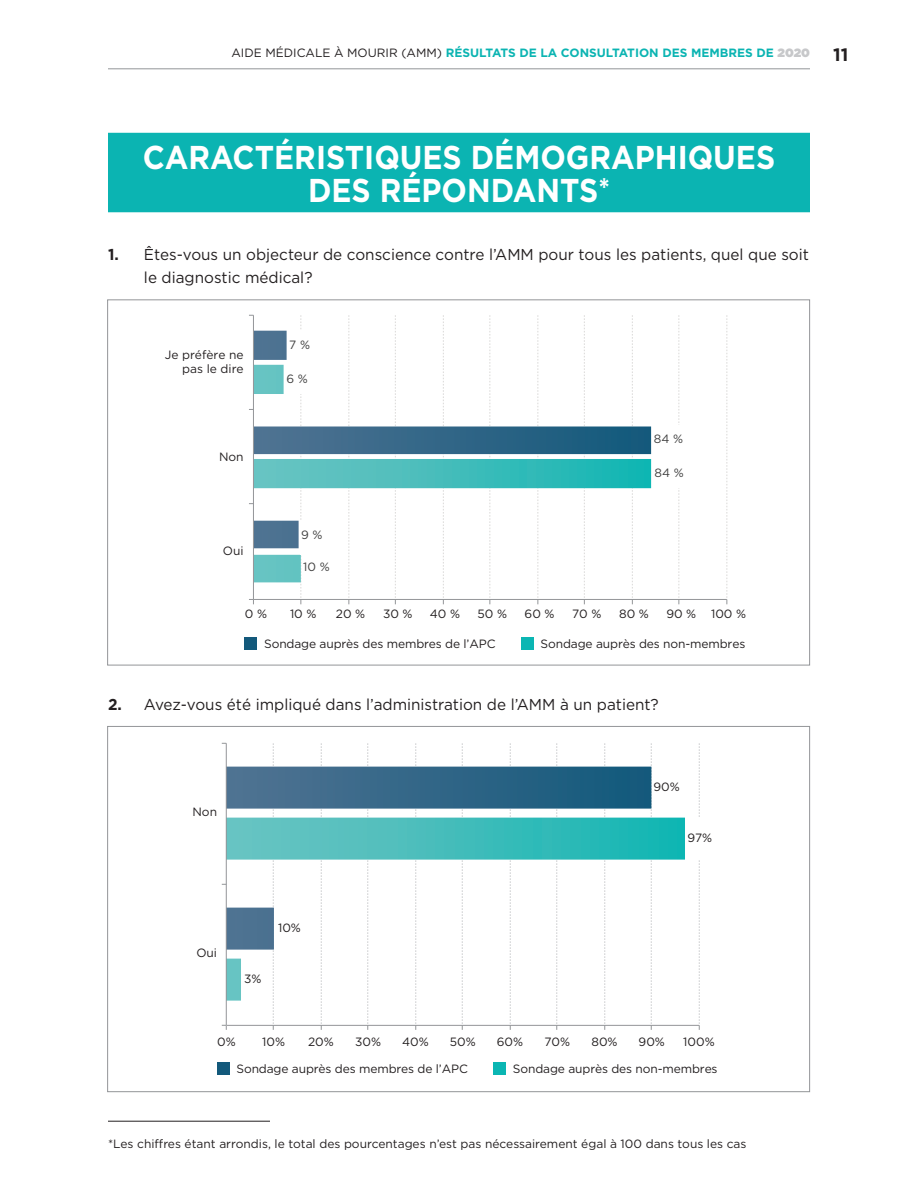
<style>
.page{position:relative;width:918px;height:1188px;background:#fff}
.page>*{position:absolute;margin:0;border:0;box-sizing:border-box;transform-origin:0 0}
.t1{font:700 33px/33px "Gotham HTF";color:#fff;text-align:center;scale:.91 1}
.t2{font:700 18px "Gotham HTF";color:#231f20}
.t3{font:15.75px/22.5px "Gotham HTF";color:#231f20}
.t4{font:12px/14.4px "Gotham HTF";color:#231f20;text-align:right}
.t5{font:700 12px "Gotham HTF";color:#0bb4b2}
.t6{font:12px "Gotham HTF";color:#404040}
.s1{font-weight:400;color:#231f20}
.s2{font-weight:900;color:#c7c8ca}
.s3{font-size:29.7px}
.s4{font-weight:700}
</style>
<div class="page">
<hr style="left:108px;top:68px;width:702px;height:1px;background:#939598">
<div style="left:108px;top:133px;width:702px;height:79px;background:#0bb4b2"></div>
<svg style="left:254px;top:548px;width:46px;height:34px;background:#82cecd"></svg>
<svg style="left:254px;top:331px;width:397px;height:217px"></svg>
<hr style="left:253px;top:599px;width:474px;height:1px;background:#939598">
<svg style="left:300px;top:315px;width:2px;height:289px"></svg>
<svg style="left:348px;top:315px;width:2px;height:289px"></svg>
<svg style="left:395px;top:315px;width:1px;height:289px"></svg>
<svg style="left:443px;top:315px;width:1px;height:289px"></svg>
<svg style="left:489px;top:315px;width:2px;height:289px"></svg>
<svg style="left:537px;top:315px;width:2px;height:289px"></svg>
<svg style="left:584px;top:315px;width:1px;height:289px"></svg>
<svg style="left:632px;top:315px;width:1px;height:289px"></svg>
<svg style="left:678px;top:315px;width:2px;height:289px"></svg>
<svg style="left:726px;top:315px;width:2px;height:289px"></svg>
<hr style="left:253px;top:315px;width:1px;height:284px;background:#939598">
<div style="left:289px;top:331px;width:23px;height:36px;background:#fff"></div>
<div style="left:285px;top:365px;width:25px;height:29px;background:#fff"></div>
<div style="left:654px;top:426px;width:29px;height:62px;background:#fff"></div>
<div style="left:300px;top:521px;width:24px;height:34px;background:#fff"></div>
<div style="left:245px;top:637px;width:12px;height:13px;background:#13597b"></div>
<div style="left:521px;top:637px;width:13px;height:13px;background:#0bb6b3"></div>
<svg style="left:227px;top:818px;width:458px;height:183px"></svg>
<svg style="left:227px;top:767px;width:424px;height:183px"></svg>
<hr style="left:227px;top:1025px;width:472px;height:1px;background:#939598">
<svg style="left:273px;top:743px;width:1px;height:287px"></svg>
<svg style="left:321px;top:743px;width:1px;height:287px"></svg>
<svg style="left:367px;top:743px;width:1px;height:287px"></svg>
<svg style="left:415px;top:743px;width:1px;height:287px"></svg>
<svg style="left:462px;top:743px;width:1px;height:287px"></svg>
<svg style="left:510px;top:743px;width:1px;height:287px"></svg>
<svg style="left:556px;top:743px;width:1px;height:287px"></svg>
<svg style="left:604px;top:743px;width:1px;height:287px"></svg>
<svg style="left:651px;top:743px;width:1px;height:287px"></svg>
<svg style="left:699px;top:743px;width:1px;height:287px"></svg>
<hr style="left:226px;top:743px;width:1px;height:282px;background:#939598">
<svg style="left:222px;top:1025px;width:5px;height:5px"></svg>
<div style="left:688px;top:818px;width:31px;height:42px;background:#fff"></div>
<div style="left:217px;top:1062px;width:12px;height:13px;background:#13597b"></div>
<div style="left:493px;top:1062px;width:13px;height:13px;background:#0bb6b3"></div>
<hr style="left:108px;top:1121px;width:162px;height:1px;background:#231f20">
<p class="t5" style="left:231px;top:46px;width:580px"><span class="s1">AIDE MÉDICALE À MOURIR (AMM)</span> RÉSULTATS DE LA CONSULTATION DES MEMBRES DE <span class="s2">2020</span></p>
<h2 class="t2" style="left:833px;top:45px;width:17px">11</h2>
<h1 class="t1" style="left:143px;top:140px;width:697px">CARACTÉRISTIQUES DÉMOGRAPHIQUES<br>DES RÉPONDANTS<span class="s3">*</span></h1>
<h3 class="t3" style="left:144px;top:243px;width:667px;text-indent:-36px"><span class="s4">1.</span> Êtes-vous un objecteur de conscience contre l’AMM pour tous les patients, quel que soit le diagnostic médical?</h3>
<p class="t4" style="left:165px;top:347px;width:80px">Je préfère ne pas le dire</p>
<p class="t4" style="left:219px;top:449px;width:26px">Non</p>
<p class="t4" style="left:223px;top:543px;width:22px">Oui</p>
<p class="t6" style="left:289px;top:338px;width:22px">7 %</p>
<p class="t6" style="left:286px;top:372px;width:23px">6 %</p>
<p class="t6" style="left:301px;top:528px;width:23px">9 %</p>
<p class="t6" style="left:303px;top:560px;width:28px">10 %</p>
<p class="t6" style="left:654px;top:432px;width:31px">84 %</p>
<p class="t6" style="left:655px;top:466px;width:31px">84 %</p>
<p class="t4" style="left:245px;top:607px;width:24px">0 %</p>
<p class="t4" style="left:290px;top:607px;width:28px">10 %</p>
<p class="t4" style="left:336px;top:607px;width:31px">20 %</p>
<p class="t4" style="left:383px;top:607px;width:31px">30 %</p>
<p class="t4" style="left:430px;top:607px;width:32px">40 %</p>
<p class="t4" style="left:478px;top:607px;width:31px">50 %</p>
<p class="t4" style="left:525px;top:607px;width:31px">60 %</p>
<p class="t4" style="left:572px;top:607px;width:31px">70 %</p>
<p class="t4" style="left:619px;top:607px;width:31px">80 %</p>
<p class="t4" style="left:666px;top:607px;width:81px">90 % 100 %</p>
<p class="t4" style="left:264px;top:636px;width:233px">Sondage auprès des membres de l’APC</p>
<p class="t4" style="left:541px;top:636px;width:206px">Sondage auprès des non-membres</p>
<h3 class="t3" style="left:108px;top:693px;width:552px"><span class="s4">2.</span> Avez-vous été impliqué dans l’administration de l’AMM à un patient?</h3>
<p class="t4" style="left:193px;top:804px;width:26px">Non</p>
<p class="t4" style="left:196px;top:945px;width:22px">Oui</p>
<p class="t4" style="left:244px;top:971px;width:19px">3%</p>
<p class="t4" style="left:278px;top:920px;width:24px">10%</p>
<p class="t4" style="left:653px;top:779px;width:28px">90%</p>
<p class="t4" style="left:687px;top:830px;width:26px">97%</p>
<p class="t4" style="left:217px;top:1034px;width:20px">0%</p>
<p class="t4" style="left:262px;top:1034px;width:24px">10%</p>
<p class="t4" style="left:308px;top:1034px;width:27px">20%</p>
<p class="t4" style="left:355px;top:1034px;width:27px">30%</p>
<p class="t4" style="left:402px;top:1034px;width:28px">40%</p>
<p class="t4" style="left:450px;top:1034px;width:27px">50%</p>
<p class="t4" style="left:497px;top:1034px;width:28px">60%</p>
<p class="t4" style="left:544px;top:1034px;width:27px">70%</p>
<p class="t4" style="left:591px;top:1034px;width:28px">80%</p>
<p class="t4" style="left:639px;top:1034px;width:28px">90%</p>
<p class="t4" style="left:683px;top:1034px;width:33px">100%</p>
<p class="t4" style="left:236px;top:1061px;width:233px">Sondage auprès des membres de l’APC</p>
<p class="t4" style="left:513px;top:1061px;width:206px">Sondage auprès des non-membres</p>
<p class="t4" style="left:108px;top:1137px;width:640px">*Les chiffres étant arrondis, le total des pourcentages n’est pas nécessairement égal à 100 dans tous les cas</p>
</div>
